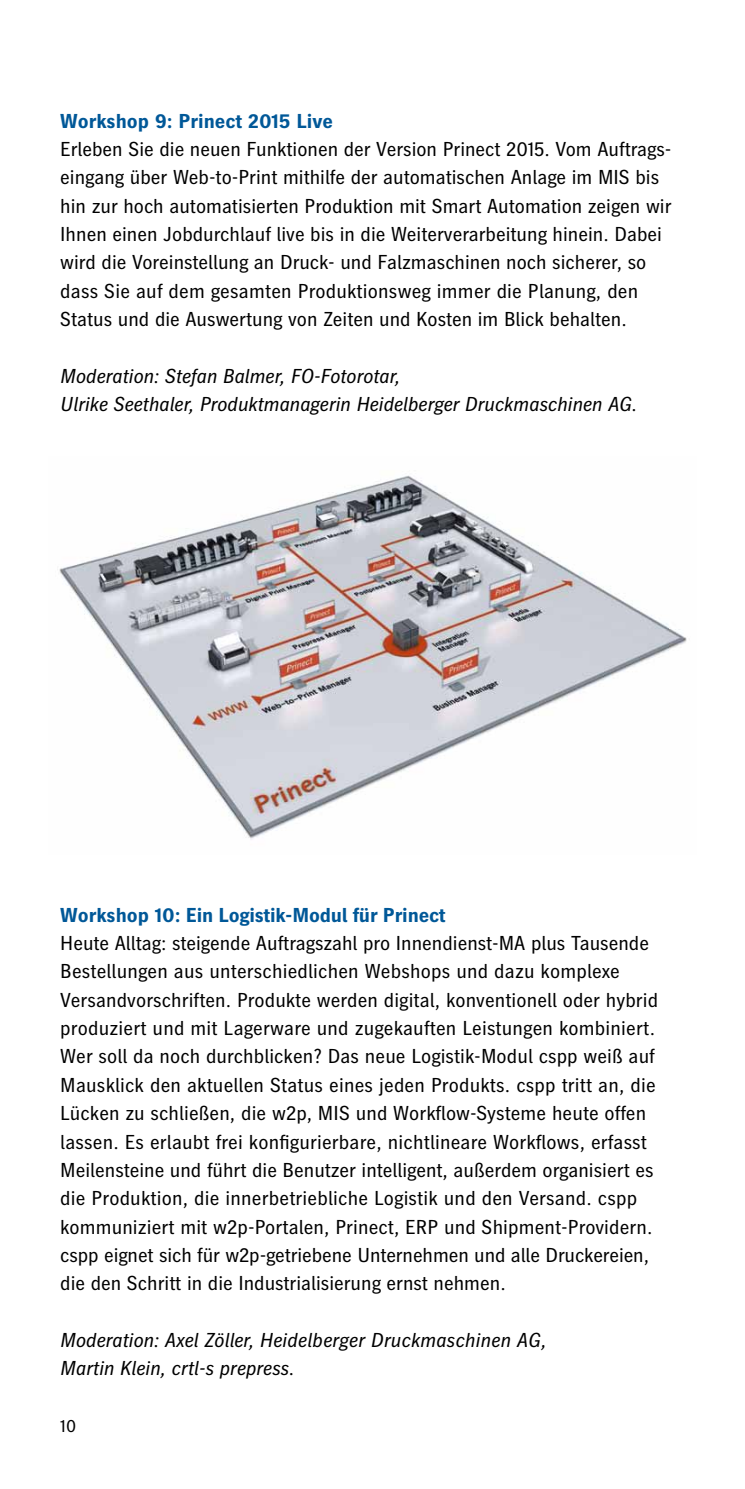
<style>
.page{position:relative;width:745px;height:1489px;background:#fff}
.page>*{position:absolute;margin:0;border:0;box-sizing:border-box;transform-origin:0 0}
.t1{font:20px/28.2px "Heidelberg Gothic Ml";color:#000}
.t2{font:italic 20px/28.2px "Heidelberg Gothic Ml";color:#000}
.t3{font:700 20px "Heidelberg Gothic Ml";letter-spacing:-.005em;color:#005898}
.t4{font:17.5px "Heidelberg Gothic Ml";color:#000}
</style>
<div class="page">
<img style="left:59px;top:475px;width:628px;height:365px">
<p class="t3" style="left:60px;top:109px;width:274px">Workshop 9: Prinect 2015 Live</p>
<p class="t1" style="left:60px;top:135px;width:612px">Erleben Sie die neuen Funktionen der Version Prinect 2015. Vom Auftrags&shy;eingang über Web-to-Print mithilfe der automatischen Anlage im MIS bis hin zur hoch automatisierten Produktion mit Smart Automation zeigen wir Ihnen einen Jobdurchlauf live bis in die Weiterverarbeitung hinein. Dabei wird die Voreinstellung an Druck- und Falzmaschinen noch sicherer, so dass Sie auf dem gesamten Produktionsweg immer die Planung, den Status und die Auswertung von Zeiten und Kosten im Blick behalten.</p>
<p class="t2" style="left:60px;top:362px;width:578px">Moderation: Stefan Balmer, FO-Fotorotar,<br>Ulrike Seethaler, Produktmanagerin Heidelberger Druckmaschinen AG.</p>
<p class="t3" style="left:60px;top:903px;width:386px">Workshop 10: Ein Logistik-Modul für Prinect</p>
<p class="t1" style="left:60px;top:929px;width:599px">Heute Alltag: steigende Auftragszahl pro Innendienst-MA plus Tausende Bestellungen aus unterschiedlichen Webshops und dazu komplexe Versandvorschriften. Produkte werden digital, konventionell oder hybrid produziert und mit Lagerware und zugekauften Leistungen kombiniert.<br>Wer soll da noch durchblicken? Das neue Logistik-Modul cspp weiß auf Mausklick den aktuellen Status eines jeden Produkts. cspp tritt an, die Lücken zu schließen, die w2p, MIS und Workflow-Systeme heute offen lassen. Es erlaubt frei konfigurierbare, nichtlineare Workflows, erfasst Meilensteine und führt die Benutzer intelligent, außerdem organisiert es die Produktion, die innerbetriebliche Logistik und den Versand. cspp kommuniziert mit w2p-Portalen, Prinect, ERP und Shipment-Providern. cspp eignet sich für w2p-getriebene Unternehmen und alle Druckereien, die den Schritt in die Industrialisierung ernst nehmen.</p>
<p class="t2" style="left:60px;top:1326px;width:487px">Moderation: Axel Zöller, Heidelberger Druckmaschinen AG,<br>Martin Klein, crtl-s prepress.</p>
<p class="t4" style="left:60px;top:1416px;width:17px">10</p>
</div>
